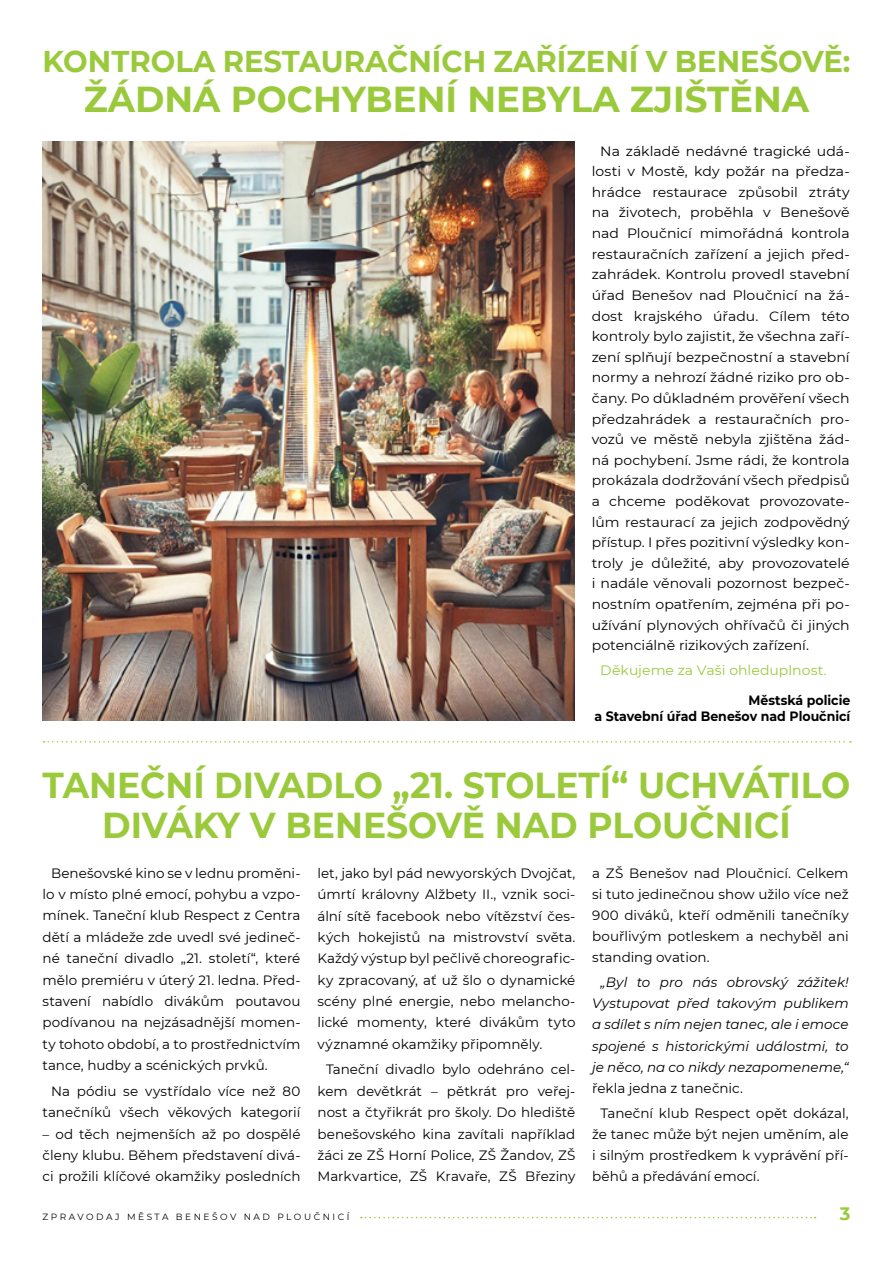
<style>
.page{position:relative;width:893px;height:1263px;background:#fff}
.page>*{position:absolute;margin:0;border:0;box-sizing:border-box;transform-origin:0 0}
.t1{font:700 36px "Montserrat";color:#9aca3c;scale:.96 1}
.t2{font:700 36px "Montserrat";color:#9aca3c}
.t3{font:700 30px "Montserrat";color:#9aca3c}
.t4{font:700 18px "Montserrat";color:#9aca3c}
.t5{font:13.5px/21.5px "Montserrat";color:#000;text-align:justify}
.t6{font:13.5px/20.5px "Montserrat";color:#000;text-align:justify;scale:1.04 1}
.t7{font:italic 13.5px/21.1px "Montserrat";color:#000;text-align:justify}
.t8{font:700 13.5px/16.2px "Montserrat";color:#000;text-align:right;scale:.93 1}
.t9{font:13.5px "Montserrat";letter-spacing:.005em;color:#9aca3c;scale:1.04 1}
.t10{font:9px "Montserrat";letter-spacing:.28em;color:#000}
</style>
<div class="page">
<svg style="left:361px;top:1217px;width:455px;height:1px"></svg>
<img style="left:43px;top:142px;width:531px;height:579px">
<svg style="left:44px;top:741px;width:807px;height:2px"></svg>
<h2 class="t3" style="left:43px;top:39px;width:44px">KONT</h2>
<h2 class="t3" style="left:129px;top:39px;width:155px">RO LA RESTA</h2>
<h2 class="t3" style="left:321px;top:39px;width:462px">URAČN ÍCH ZAŘÍZEN Í V BEN EŠOV</h2>
<h2 class="t3" style="left:823px;top:39px;width:29px">Ě:</h2>
<h1 class="t2" style="left:84px;top:73px;width:697px">ŽÁDNÁ POCHYBEN Í N EBYLA ZJ IŠTĚNA</h1>
<p class="t6" style="left:592px;top:140px;width:250px;text-indent:9px">Na základě nedávné tragické udá&shy;losti v Mostě, kdy požár na předza&shy;hrádce restaurace způsobil ztráty na životech, proběhla v Benešově nad Ploučnicí mimořádná kontrola restauračních zařízení a jejich před&shy;zahrádek. Kontrolu provedl stavební úřad Benešov nad Ploučnicí na žá&shy;dost krajského úřadu. Cílem této kontroly bylo zajistit, že všechna zaří&shy;zení splňují bezpečnostní a stavební normy a nehrozí žádné riziko pro ob&shy;čany. Po důkladném prověření všech předzahrádek a restauračních pro&shy;vozů ve městě nebyla zjištěna žád&shy;ná pochybení. Jsme rádi, že kontrola prokázala dodržování všech předpisů a chceme poděkovat provozovate&shy;lům restaurací za jejich zodpovědný přístup. I přes pozitivní výsledky kon&shy;troly je důležité, aby provozovatelé i nadále věnovali pozornost bezpeč&shy;nostním opatřením, zejména při po&shy;užívání plynových ohřívačů či jiných potenciálně rizikových zařízení.</p>
<p class="t9" style="left:600px;top:661px;width:219px">Děkujeme za Vaši ohleduplnost.</p>
<p class="t8" style="left:594px;top:692px;width:277px">M ĚSTSKÁ POLICIE<br>A STAVEBNÍ ÚŘAD BENEŠOV NAD PLOUČNICÍ</p>
<h1 class="t1" style="left:43px;top:759px;width:463px">TAN EČN Í DIVADLO „21. STO</h1>
<h1 class="t1" style="left:535px;top:759px;width:324px">LETÍ“ UCHVÁTILO</h1>
<h1 class="t1" style="left:102px;top:799px;width:324px">DIVÁKY V BEN EŠOV</h1>
<h1 class="t1" style="left:462px;top:799px;width:344px">Ě NAD PLOUČN ICÍ</h1>
<p class="t5" style="left:43px;top:861px;width:259px;text-indent:9px">Benešovské kino se v lednu proměni&shy;lo v místo plné emocí, pohybu a vzpo&shy;mínek. Taneční klub Respect z Centra dětí a mládeže zde uvedl své jedineč&shy;né taneční divadlo „21. století“, které mělo premiéru v úterý 21. ledna. Před&shy;stavení nabídlo divákům poutavou podívanou na nejzásadnější momen&shy;ty tohoto období, a to prostřednictvím tance, hudby a scénických prvků.</p>
<p class="t5" style="left:43px;top:1080px;width:259px;text-align:right">Na pódiu se vystřídalo více než 80 tanečníků všech věkových kategorií</p>
<p class="t5" style="left:43px;top:1122px;width:259px">– od těch nejmenších až po dospělé členy klubu. Během představení divá&shy;ci prožili klíčové okamžiky posledních</p>
<p class="t5" style="left:317px;top:862px;width:259px">let, jako byl pád newyorských Dvojčat, úmrtí královny Alžbety II., vznik soci&shy;ální sítě facebook nebo vítězství čes&shy;kých hokejistů na mistrovství světa.<br>Každý výstup byl pečlivě choreografic&shy;ky zpracovaný, ať už šlo o dynamické scény plné energie, nebo melancho&shy;lické momenty, které divákům tyto významné okamžiky připomněly.</p>
<p class="t5" style="left:317px;top:1058px;width:259px;text-indent:9px">Taneční divadlo bylo odehráno cel&shy;kem devětkrát – pětkrát pro veřej&shy;nost a čtyřikrát pro školy. Do hlediště benešovského kina zavítali například žáci ze ZŠ Horní Police, ZŠ Žandov, ZŠ Markvartice, ZŠ Kravaře, ZŠ Březiny</p>
<p class="t5" style="left:592px;top:862px;width:258px">a ZŠ Benešov nad Ploučnicí. Celkem si tuto jedinečnou show užilo více než 900 diváků, kteří odměnili tanečníky bouřlivým potleskem a nechyběl ani standing ovation.</p>
<p class="t7" style="left:592px;top:971px;width:258px;text-indent:9px">„Byl to pro nás obrovský zážitek!<br>Vystupovat před takovým publikem a sdílet s ním nejen tanec, ale i emoce spojené s historickými událostmi, to je něco, na co nikdy nezapomeneme,“</p>
<p class="t5" style="left:601px;top:1075px;width:249px;line-height:25.3px;text-indent:-9px">řekla jedna z tanečnic.<br>Taneční klub Respect opět dokázal,</p>
<p class="t5" style="left:592px;top:1123px;width:258px">že tanec může být nejen uměním, ale i silným prostředkem k vyprávění pří&shy;běhů a předávání emocí.</p>
<p class="t10" style="left:43px;top:1211px;width:308px">ZPRAVODAJ MĚSTA BENEŠOV NAD PLOUČNICÍ</p>
<h3 class="t4" style="left:840px;top:1201px;width:12px">3</h3>
</div>
